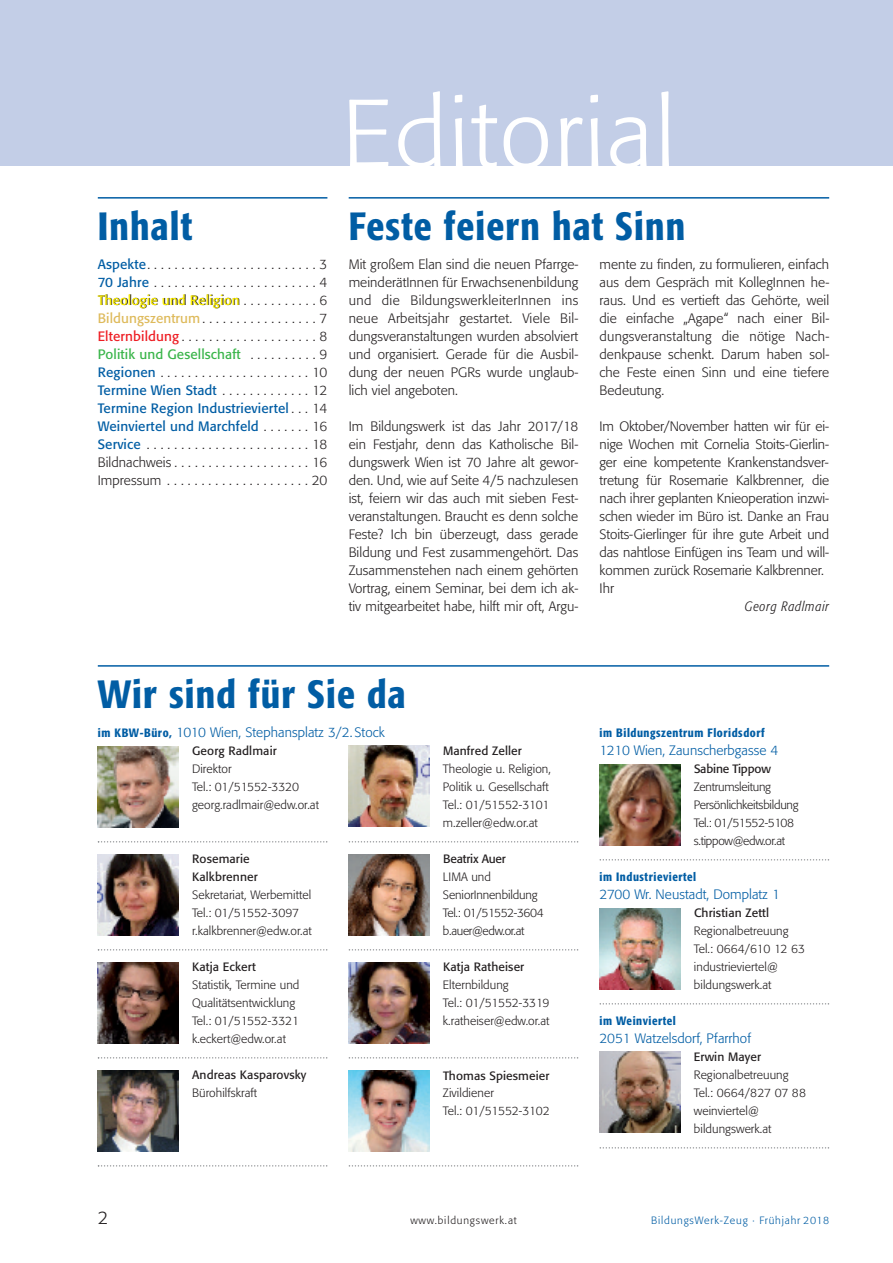
<style>
.page{position:relative;width:893px;height:1263px;background:#fff}
.page>*{position:absolute;margin:0;border:0;box-sizing:border-box;transform-origin:0 0}
.t1{font:300 96px "Formata";letter-spacing:.025em;color:#fff}
.t2{font:500 condensed 39px "Formata";letter-spacing:.03em;color:#015da4}
.t3{font:300 18px "Formata";color:#231f20}
.t4{font:300 13.5px/18px "Formata";letter-spacing:-.005em;color:#231f20;text-align:justify}
.t5{font:300 13.5px "Formata";letter-spacing:.005em;color:#015da4}
.t6{font:italic 300 condensed 13.5px "Formata";letter-spacing:.05em;color:#231f20}
.t7{font:300 12px/18px "Formata";letter-spacing:.005em;color:#231f20}
.t8{font:12px/18px "Formata";letter-spacing:.01em;color:#231f20}
.t9{font:300 12px/18px "Formata";letter-spacing:-.02em;color:#231f20}
.t10{font:500 condensed 12px "Formata";letter-spacing:.045em;color:#015da4}
.t11{font:12px "Formata";letter-spacing:-.015em;color:#231f20}
.t12{font:300 10.5px "Formata";letter-spacing:.08em;color:#015da4}
.t13{font:300 10.5px "Formata";letter-spacing:.08em;color:#231f20}
.s1{font-weight:400;color:#015da4}
.s2{font-weight:400;color:#fff101}
.s3{font-weight:400;color:#deba5b}
.s4{font-weight:400;color:#ee1d23}
.s5{font-weight:400;color:#3ab54a}
.s6{font-weight:500;font-stretch:condensed;font-size:12px}
</style>
<div class="page">
<div style="left:0;top:0;width:893px;height:166px;background:#c3cee7"></div>
<svg style="left:98px;top:841px;width:229px;height:1px"></svg>
<svg style="left:98px;top:949px;width:229px;height:1px"></svg>
<svg style="left:98px;top:1057px;width:229px;height:1px"></svg>
<svg style="left:98px;top:1165px;width:229px;height:1px"></svg>
<svg style="left:349px;top:841px;width:229px;height:1px"></svg>
<svg style="left:349px;top:949px;width:229px;height:1px"></svg>
<svg style="left:349px;top:1057px;width:229px;height:1px"></svg>
<svg style="left:349px;top:1165px;width:229px;height:1px"></svg>
<svg style="left:600px;top:859px;width:229px;height:1px"></svg>
<svg style="left:600px;top:1003px;width:229px;height:1px"></svg>
<svg style="left:600px;top:1147px;width:229px;height:1px"></svg>
<img style="left:98px;top:746px;width:81px;height:81px">
<img style="left:98px;top:854px;width:81px;height:81px">
<img style="left:349px;top:745px;width:80px;height:81px">
<img style="left:600px;top:764px;width:80px;height:81px">
<img style="left:600px;top:1051px;width:80px;height:81px">
<img style="left:600px;top:908px;width:80px;height:81px">
<img style="left:98px;top:962px;width:81px;height:81px">
<img style="left:349px;top:854px;width:80px;height:81px">
<img style="left:98px;top:1070px;width:81px;height:81px">
<img style="left:349px;top:962px;width:80px;height:81px">
<img style="left:349px;top:1070px;width:80px;height:81px">
<hr style="left:98px;top:665px;width:731px;height:2px;background:#015da4">
<hr style="left:349px;top:197px;width:480px;height:2px;background:#015da4">
<hr style="left:98px;top:197px;width:229px;height:2px;background:#015da4">
<h1 class="t1" style="left:342px;top:93px;width:335px">Editorial</h1>
<h2 class="t2" style="left:98px;top:211px;width:96px">Inhalt</h2>
<h2 class="t2" style="left:349px;top:211px;width:338px">Feste feiern hat Sinn</h2>
<p class="t4" style="left:98px;top:256px;width:231px"><span class="s1">Aspekte</span>. . . . . . . . . . . . . . . . . . . . . . . . . 3<br><span class="s1">70 Jahre</span> . . . . . . . . . . . . . . . . . . . . . . . . 4<br><span class="s2">Theologie und Religion</span> . . . . . . . . . . . 6<br><span class="s3">Bildungszentrum</span> . . . . . . . . . . . . . . . . . 7<br><span class="s4">Elternbildung</span> . . . . . . . . . . . . . . . . . . . . 8<br><span class="s5">Politik und Gesellschaft</span> . . . . . . . . . . 9<br><span class="s1">Regionen</span> . . . . . . . . . . . . . . . . . . . . . . 10<br><span class="s1">Termine Wien Stadt</span> . . . . . . . . . . . . . 12<br><span class="s1">Termine Region Industrieviertel</span> . . . 14<br><span class="s1">Weinviertel und Marchfeld</span> . . . . . . . 16<br><span class="s1">Service</span> . . . . . . . . . . . . . . . . . . . . . . . . 18<br>Bildnachweis . . . . . . . . . . . . . . . . . . . . 16<br>Impressum . . . . . . . . . . . . . . . . . . . . . 20</p>
<p class="t4" style="left:349px;top:256px;width:231px">Mit großem Elan sind die neuen Pfarrge&shy;meinderätInnen für Erwachsenenbildung und die BildungswerkleiterInnen ins neue Arbeitsjahr gestartet. Viele Bil&shy;dungsveranstaltungen wurden absolviert und organisiert. Gerade für die Ausbil&shy;dung der neuen PGRs wurde unglaub&shy;lich viel angeboten.</p>
<p class="t4" style="left:600px;top:256px;width:231px">mente zu finden, zu formulieren, einfach aus dem Gespräch mit KollegInnen he&shy;raus. Und es vertieft das Gehörte, weil die einfache „Agape“ nach einer Bil&shy;dungsveranstaltung die nötige Nach&shy;denkpause schenkt. Darum haben sol&shy;che Feste einen Sinn und eine tiefere Bedeutung.</p>
<p class="t4" style="left:600px;top:418px;width:231px;text-align:left">Im Oktober/November hatten wir für ei&shy;nige Wochen mit Cornelia Stoits-Gierlin&shy;ger eine kompetente Krankenstandsver&shy;tretung für Rosemarie Kalkbrenner, die nach ihrer geplanten Knieoperation inzwi&shy;schen wieder im Büro ist. Danke an Frau Stoits-Gierlinger für ihre gute Arbeit und das nahtlose Einfügen ins Team und will&shy;kommen zurück Rosemarie Kalkbrenner.<br>Ihr</p>
<p class="t6" style="left:745px;top:600px;width:86px">Georg Radlmair</p>
<p class="t4" style="left:349px;top:418px;width:231px">Im Bildungswerk ist das Jahr 2017/18 ein Festjahr, denn das Katholische Bil&shy;dungswerk Wien ist 70 Jahre alt gewor&shy;den. Und, wie auf Seite 4/5 nachzulesen ist, feiern wir das auch mit sieben Fest&shy;veranstaltungen. Braucht es denn solche Feste? Ich bin überzeugt, dass gerade Bildung und Fest zusammengehört. Das Zusammenstehen nach einem gehörten Vortrag, einem Seminar, bei dem ich ak&shy;tiv mitgearbeitet habe, hilft mir oft, Argu-</p>
<h2 class="t2" style="left:98px;top:679px;width:309px">Wir sind für Sie da</h2>
<p class="t5" style="left:98px;top:726px;width:288px"><span class="s6">im KBW-Büro,</span> 1010 Wien, Stephansplatz 3/2. Stock</p>
<p class="t10" style="left:600px;top:728px;width:167px">im Bildungszentrum Floridsdorf</p>
<p class="t5" style="left:600px;top:744px;width:180px">1210 Wien, Zaunscherbgasse 4</p>
<p class="t8" style="left:192px;top:742px;width:86px">Georg Radlmair</p>
<p class="t7" style="left:192px;top:760px;width:128px">Direktor<br>Tel.: 01/51552-3320 georg.radlmair@edw.or.at</p>
<p class="t8" style="left:443px;top:742px;width:80px">Manfred Zeller</p>
<p class="t7" style="left:443px;top:760px;width:110px">Theologie u. Religion,<br>Politik u. Gesellschaft<br>Tel.: 01/51552-3101 m.zeller@edw.or.at</p>
<p class="t11" style="left:443px;top:853px;width:64px">Beatrix Auer</p>
<p class="t7" style="left:443px;top:868px;width:102px">LIMA und<br>SeniorInnenbildung<br>Tel.: 01/51552-3604 b.auer@edw.or.at</p>
<p class="t8" style="left:443px;top:958px;width:83px">Katja Ratheiser</p>
<p class="t7" style="left:443px;top:976px;width:108px">Elternbildung<br>Tel.: 01/51552-3319 k.ratheiser@edw.or.at</p>
<p class="t11" style="left:694px;top:763px;width:78px">Sabine Tippow</p>
<p class="t9" style="left:694px;top:778px;width:106px">Zentrumsleitung<br>Persönlichkeitsbildung<br>Tel.: 01/51552-5108 s.tippow@edw.or.at</p>
<p class="t10" style="left:600px;top:872px;width:98px">im Industrieviertel</p>
<p class="t5" style="left:600px;top:888px;width:182px">2700 Wr. Neustadt, Domplatz 1</p>
<p class="t8" style="left:694px;top:904px;width:77px">Christian Zettl</p>
<p class="t7" style="left:694px;top:922px;width:113px">Regionalbetreuung<br>Tel.: 0664/610 12 63 industrieviertel@ bildungswerk.at</p>
<p class="t10" style="left:600px;top:1016px;width:78px">im Weinviertel</p>
<p class="t5" style="left:600px;top:1032px;width:153px">2051 Watzelsdorf, Pfarrhof</p>
<p class="t8" style="left:694px;top:1048px;width:69px">Erwin Mayer</p>
<p class="t7" style="left:694px;top:1066px;width:114px">Regionalbetreuung<br>Tel.: 0664/827 07 88 weinviertel@ bildungswerk.at</p>
<p class="t8" style="left:192px;top:850px;width:67px">Rosemarie<br>Kalkbrenner</p>
<p class="t7" style="left:192px;top:886px;width:121px">Sekretariat, Werbemittel<br>Tel.: 01/51552-3097 r.kalkbrenner@edw.or.at</p>
<p class="t8" style="left:192px;top:958px;width:65px">Katja Eckert</p>
<p class="t7" style="left:192px;top:976px;width:109px">Statistik, Termine und<br>Qualitätsentwicklung<br>Tel.: 01/51552-3321 k.eckert@edw.or.at</p>
<p class="t8" style="left:192px;top:1066px;width:116px">Andreas Kasparovsky</p>
<p class="t7" style="left:192px;top:1084px;width:67px">Bürohilfskraft</p>
<p class="t8" style="left:443px;top:1068px;width:108px">Thomas Spiesmeier</p>
<p class="t7" style="left:443px;top:1084px;width:108px">Zivildiener<br>Tel.: 01/51552-3102</p>
<h3 class="t3" style="left:98px;top:1209px;width:12px">2</h3>
<p class="t13" style="left:410px;top:1215px;width:108px">www.bildungswerk.at</p>
<p class="t12" style="left:651px;top:1215px;width:180px">BildungsWerk-Zeug · Frühjahr 2018</p>
</div>
